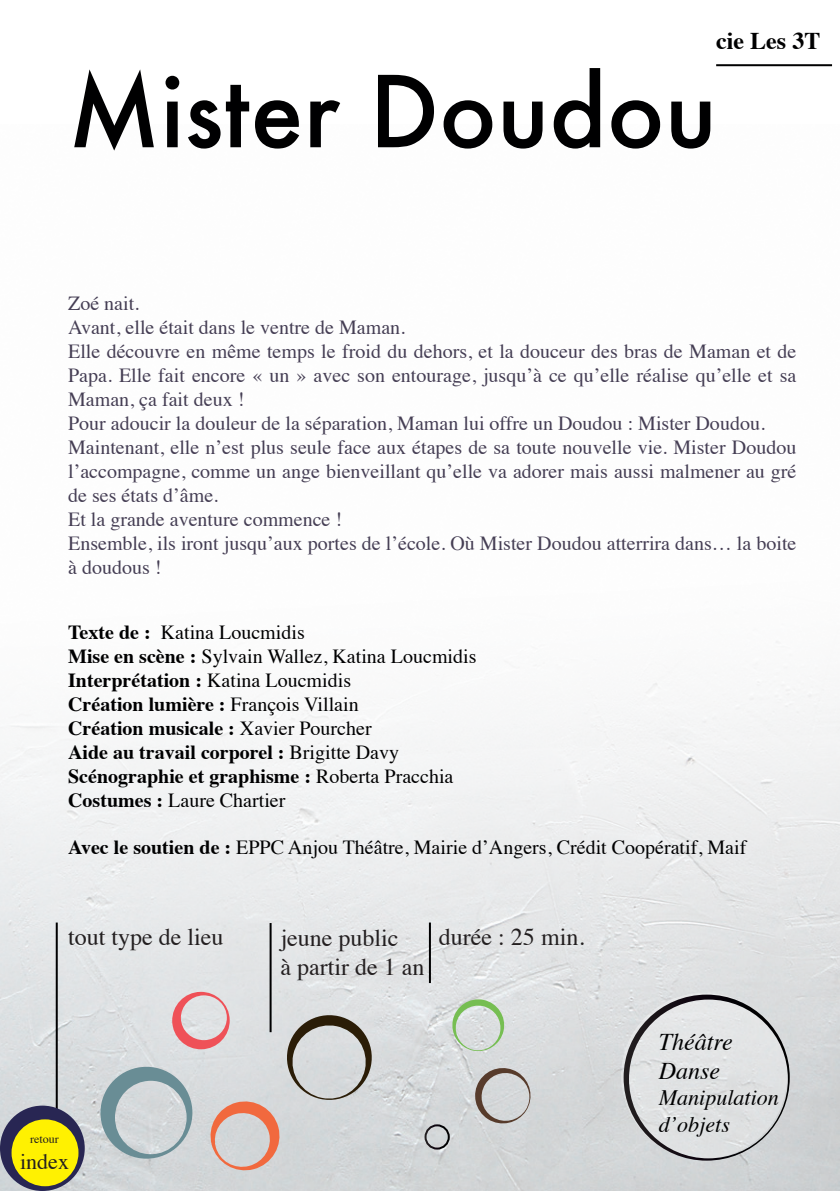
<style>
.page{position:relative;width:840px;height:1191px;background:#fff}
.page>*{position:absolute;margin:0;border:0;box-sizing:border-box;transform-origin:0 0}
.t1{font:500 96px "Futura";color:#000001}
.t2{font:24px "Times";color:#231f20}
.t3{font:italic 24px "Times";color:#000001}
.t4{font:700 24px "Times";color:#000001}
.t5{font:italic 22px "Times";color:#000001}
.t6{font:22px "Times";color:#231f20}
.t7{font:20px/24px "Times";color:#453e54;text-align:justify}
.t8{font:700 20px "Times";color:#000001}
.t9{font:20px "Times";color:#000001}
.t10{font:12px "Times";color:#231f20}
.s1{font-weight:700}
.s2{font-weight:400}
</style>
<div class="page">
<img style="left:0;top:641px;width:839px;height:550px">
<svg style="left:449px;top:997px;width:57px;height:56px;background:#cad8c7"></svg>
<svg style="left:471px;top:1064px;width:63px;height:63px;background:#c1bfbe"></svg>
<div style="left:424px;top:1124px;width:25px;height:25px;border:2px solid #fff;border-radius:50%"></div>
<svg style="left:100px;top:991px;width:275px;height:183px;background:#cdcacb"></svg>
<svg style="left:623px;top:994px;width:166px;height:166px;background:#d0d2d3"></svg>
<hr style="left:56px;top:922px;width:2px;height:231px;background:#000001">
<hr style="left:269px;top:923px;width:2px;height:109px;background:#000001">
<hr style="left:428px;top:922px;width:2px;height:61px;background:#000001">
<hr style="left:715px;top:64px;width:116px;height:2px;background:#000001">
<svg style="left:0;top:1105px;width:85px;height:86px;background:#767790"></svg>
<div style="left:11px;top:1118px;width:68px;height:69px;background:#fff101;border-radius:50%"></div>
<div style="left:10px;top:1117px;width:70px;height:71px;border:2px solid #282653;border-radius:50%"></div>
<p class="t4" style="left:715px;top:18px;width:105px">cie Les 3T</p>
<p class="t1" style="left:68px;top:46px;width:650px">Mister Doudou</p>
<p class="t7" style="left:68px;top:289px;width:73px">Zoé nait.</p>
<p class="t7" style="left:68px;top:313px;width:338px">Avant, elle était dans le ventre de Maman.</p>
<p class="t7" style="left:68px;top:337px;width:729px">Elle découvre en même temps le froid du dehors, et la douceur des bras de Maman et de Papa. Elle fait encore « un » avec son entourage, jusqu’à ce qu’elle réalise qu’elle et sa Maman, ça fait deux !</p>
<p class="t7" style="left:68px;top:409px;width:698px">Pour adoucir la douleur de la séparation, Maman lui offre un Doudou : Mister Doudou.</p>
<p class="t7" style="left:68px;top:433px;width:729px">Maintenant, elle n’est plus seule face aux étapes de sa toute nouvelle vie. Mister Doudou l’accompagne, comme un ange bienveillant qu’elle va adorer mais aussi malmener au gré de ses états d’âme.</p>
<p class="t7" style="left:68px;top:505px;width:275px">Et la grande aventure commence !</p>
<p class="t7" style="left:68px;top:529px;width:729px">Ensemble, ils iront jusqu’aux portes de l’école. Où Mister Doudou atterrira dans… la boite à doudous !</p>
<p class="t9" style="left:68px;top:613px;width:238px"><span class="s1">Texte de :</span> Katina Loucmidis</p>
<p class="t9" style="left:68px;top:637px;width:409px"><span class="s1">Mise en scène :</span> Sylvain Wallez, Katina Loucmidis</p>
<p class="t8" style="left:68px;top:661px;width:284px">Interprétation : <span class="s2">Katina Loucmidis</span></p>
<p class="t8" style="left:68px;top:685px;width:292px">Création lumière : <span class="s2">François Villain</span></p>
<p class="t8" style="left:68px;top:709px;width:305px">Création musicale : <span class="s2">Xavier Pourcher</span></p>
<p class="t8" style="left:68px;top:733px;width:332px">Aide au travail corporel : <span class="s2">Brigitte Davy</span></p>
<p class="t8" style="left:68px;top:757px;width:386px">Scénographie et graphisme : <span class="s2">Roberta Pracchia</span></p>
<p class="t9" style="left:68px;top:781px;width:219px"><span class="s1">Costumes :</span> Laure Chartier</p>
<p class="t9" style="left:68px;top:829px;width:679px"><span class="s1">Avec le soutien de :</span> EPPC Anjou Théâtre, Mairie d’Angers, Crédit Coopératif, Maif</p>
<p class="t2" style="left:68px;top:914px;width:157px">tout type de lieu</p>
<p class="t2" style="left:280px;top:915px;width:119px">jeune public</p>
<p class="t2" style="left:438px;top:914px;width:147px">durée : 25 min.</p>
<p class="t2" style="left:280px;top:944px;width:145px">à partir de 1 an</p>
<p class="t10" style="left:30px;top:1127px;width:30px">retour</p>
<p class="t6" style="left:20px;top:1141px;width:50px">index</p>
<p class="t3" style="left:658px;top:1021px;width:75px">Théâtre</p>
<p class="t3" style="left:658px;top:1050px;width:63px">Danse</p>
<p class="t5" style="left:658px;top:1079px;width:121px">Manipulation</p>
<p class="t5" style="left:658px;top:1105px;width:72px">d’objets</p>
</div>
